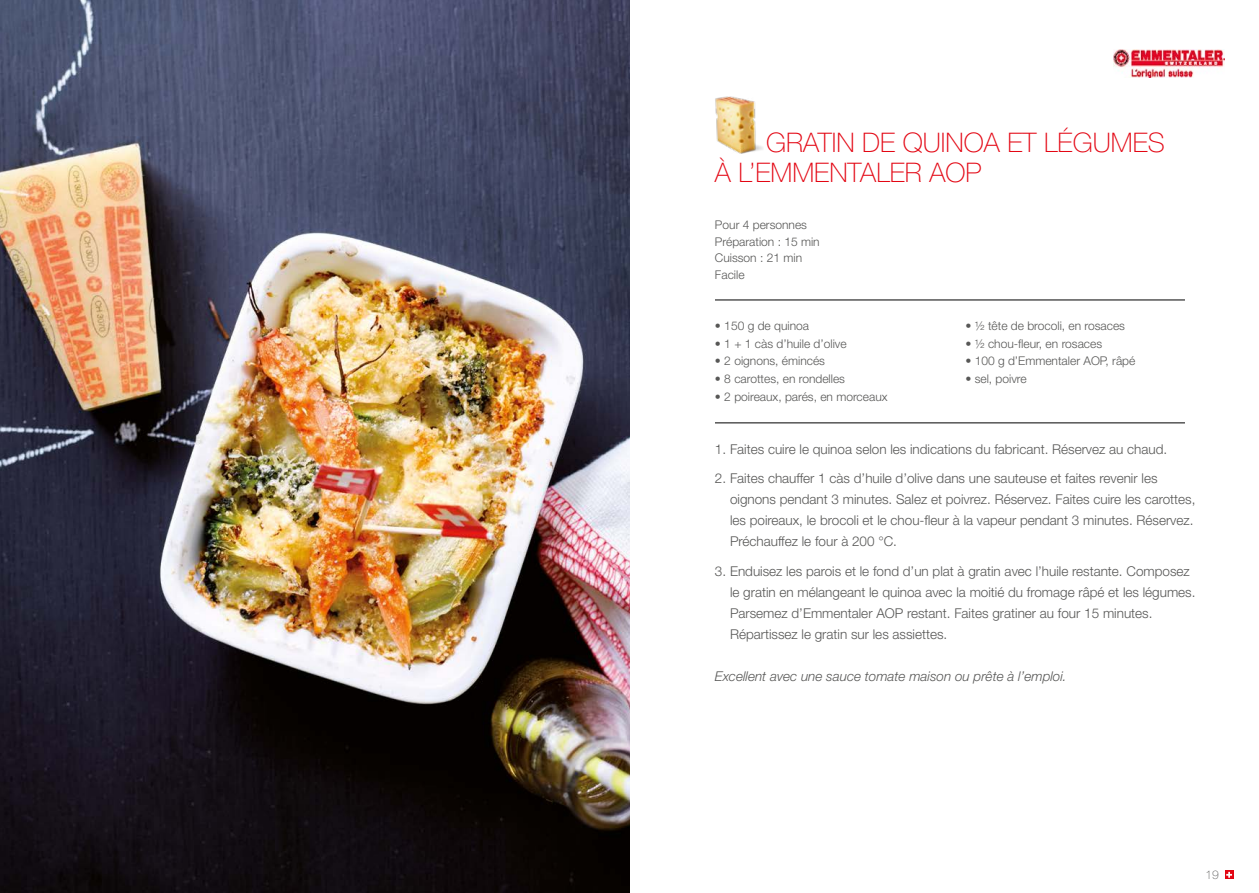
<style>
.page{position:relative;width:1259px;height:893px;background:#fff}
.page>*{position:absolute;margin:0;border:0;box-sizing:border-box;transform-origin:0 0}
.t1{font:100 27px/30px "Helvetica Neue LT Std";color:#e30613}
.t2{font:300 13.5px/21px "Helvetica Neue LT Std";color:#575756}
.t3{font:italic 300 13.5px "Helvetica Neue LT Std";color:#575756}
.t4{font:300 12px/16.5px "Helvetica Neue LT Std";color:#575756}
.t5{font:100 12px "Helvetica Neue LT Std";color:#575756}
</style>
<div class="page">
<img style="left:1113px;top:50px;width:112px;height:27px">
<img style="left:0;top:0;width:629px;height:893px">
<svg style="left:1225px;top:870px;width:8px;height:9px"></svg>
<svg style="left:1226px;top:872px;width:6px;height:6px"></svg>
<hr style="left:715px;top:300px;width:470px;height:1px;background:#000">
<hr style="left:715px;top:423px;width:470px;height:1px;background:#000">
<img style="left:715px;top:96px;width:48px;height:58px">
<h1 class="t1" style="left:715px;top:128px;width:451px;text-indent:51px">GRATIN DE QUINOA ET LÉGUMES<br>À L’EMMENTALER AOP</h1>
<p class="t4" style="left:715px;top:216px;width:106px">Pour 4 personnes<br>Préparation : 15 min<br>Cuisson : 21 min<br>Facile</p>
<p class="t4" style="left:715px;top:317px;width:96px">• 150 g de quinoa</p>
<p class="t4" style="left:715px;top:335px;width:133px">• 1 + 1 càs d’huile d’olive</p>
<p class="t4" style="left:715px;top:353px;width:112px">• 2 oignons, émincés</p>
<p class="t4" style="left:715px;top:370px;width:132px">• 8 carottes, en rondelles</p>
<p class="t4" style="left:715px;top:388px;width:174px">• 2 poireaux, parés, en morceaux</p>
<p class="t4" style="left:965px;top:317px;width:161px">• ½ tête de brocoli, en rosaces</p>
<p class="t4" style="left:965px;top:335px;width:138px">• ½ chou-fleur, en rosaces</p>
<p class="t4" style="left:965px;top:353px;width:172px">• 100 g d’Emmentaler AOP, râpé</p>
<p class="t4" style="left:965px;top:370px;width:63px">• sel, poivre</p>
<p class="t2" style="left:715px;top:438px;width:454px">1. Faites cuire le quinoa selon les indications du fabricant. Réservez au chaud.</p>
<p class="t2" style="left:730px;top:468px;width:467px;text-indent:-15px">2. Faites chauffer 1 càs d’huile d’olive dans une sauteuse et faites revenir les oignons pendant 3 minutes. Salez et poivrez. Réservez. Faites cuire les carottes, les poireaux, le brocoli et le chou-fleur à la vapeur pendant 3 minutes. Réservez.<br>Préchauffez le four à 200 °C.</p>
<p class="t2" style="left:730px;top:560px;width:467px;text-indent:-15px">3. Enduisez les parois et le fond d’un plat à gratin avec l’huile restante. Composez le gratin en mélangeant le quinoa avec la moitié du fromage râpé et les légumes.<br>Parsemez d’Emmentaler AOP restant. Faites gratiner au four 15 minutes.<br>Répartissez le gratin sur les assiettes.</p>
<p class="t3" style="left:715px;top:668px;width:353px">Excellent avec une sauce tomate maison ou prête à l’emploi.</p>
<p class="t5" style="left:1205px;top:868px;width:15px">19</p>
</div>
